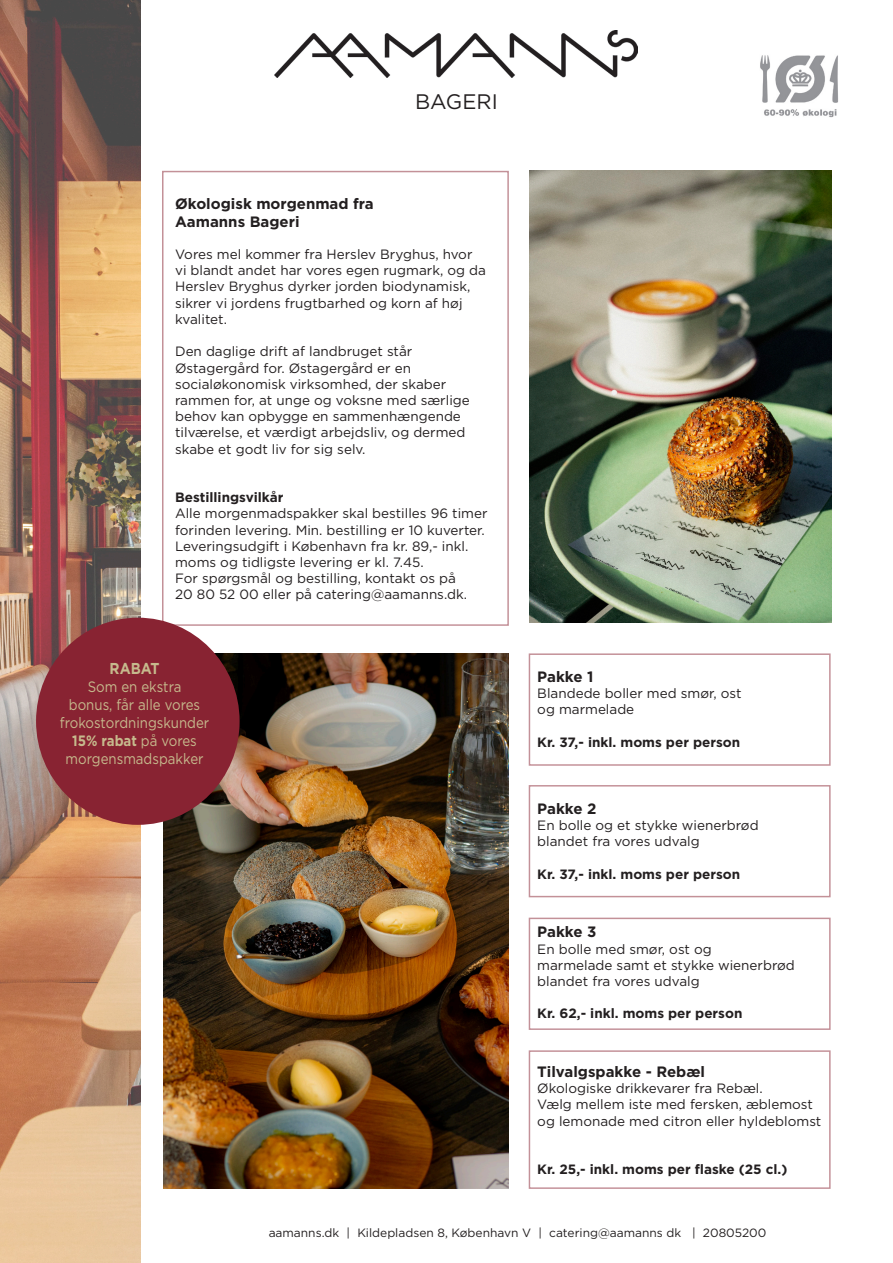
<style>
.page{position:relative;width:893px;height:1263px;background:#fff}
.page>*{position:absolute;margin:0;border:0;box-sizing:border-box;transform-origin:0 0}
.t1{font:21px "Gotham";color:#231f20}
.t2{font:700 15.75px "Gotham";color:#c6ba8d;scale:.88 1}
.t3{font:700 15px/18px "Gotham";color:#231f20}
.t4{font:15px "Gotham";color:#c6ba8d;scale:.88 1}
.t5{font:700 15px "Gotham";color:#c6ba8d;scale:.88 1}
.t6{font:13.5px/16.2px "Gotham";color:#231f20}
.t7{font:700 13.5px "Gotham";color:#231f20}
.t8{font:12px "Gotham";color:#231f20}
.s1{font-weight:400}
</style>
<div class="page">
<img style="left:0;top:0;width:140px;height:1263px">
<img style="left:760px;top:55px;width:78px;height:62px">
<img style="left:275px;top:31px;width:363px;height:46px">
<img style="left:163px;top:653px;width:346px;height:536px">
<img style="left:530px;top:171px;width:301px;height:452px">
<div style="left:36px;top:618px;width:204px;height:207px;background:#882332;border-radius:50%"></div>
<p class="t1" style="left:415px;top:88px;width:84px">BAGERI</p>
<p class="t3" style="left:175px;top:194px;width:200px">Økologisk morgenmad fra<br>Aamanns Bageri</p>
<p class="t6" style="left:175px;top:246px;width:312px">Vores mel kommer fra Herslev Bryghus, hvor vi blandt andet har vores egen rugmark, og da Herslev Bryghus dyrker jorden biodynamisk, sikrer vi jordens frugtbarhed og korn af høj</p>
<p class="t6" style="left:175px;top:311px;width:53px">kvalitet.</p>
<p class="t6" style="left:175px;top:343px;width:239px">Den daglige drift af landbruget står</p>
<p class="t6" style="left:175px;top:359px;width:237px">Østagergård for. Østagergård er en</p>
<p class="t6" style="left:175px;top:375px;width:273px">socialøkonomisk virksomhed, der skaber</p>
<p class="t6" style="left:175px;top:392px;width:296px">rammen for, at unge og voksne med særlige behov kan opbygge en sammenhængende</p>
<p class="t6" style="left:175px;top:424px;width:292px">tilværelse, et værdigt arbejdsliv, og dermed skabe et godt liv for sig selv.</p>
<p class="t7" style="left:175px;top:488px;width:110px">Bestillingsvilkår</p>
<p class="t6" style="left:175px;top:505px;width:314px">Alle morgenmadspakker skal bestilles 96 timer forinden levering. Min. bestilling er 10 kuverter.</p>
<p class="t6" style="left:175px;top:537px;width:295px">Leveringsudgift i København fra kr. 89,- inkl. moms og tidligste levering er kl. 7.45.</p>
<p class="t6" style="left:175px;top:570px;width:282px">For spørgsmål og bestilling, kontakt os på</p>
<p class="t6" style="left:175px;top:586px;width:294px">20 80 52 00 eller på catering@aamanns.dk.</p>
<p class="t2" style="left:110px;top:658px;width:58px">RABAT</p>
<p class="t4" style="left:88px;top:677px;width:108px">Som en ekstra</p>
<p class="t4" style="left:69px;top:695px;width:151px">bonus, får alle vores</p>
<p class="t4" style="left:60px;top:713px;width:171px">frokostordningskunder</p>
<p class="t5" style="left:72px;top:731px;width:143px">15% rabat <span class="s1">på vores</span></p>
<p class="t4" style="left:66px;top:749px;width:158px">morgensmadspakker</p>
<p class="t3" style="left:537px;top:668px;width:58px">Pakke 1</p>
<p class="t6" style="left:537px;top:685px;width:206px">Blandede boller med smør, ost</p>
<p class="t6" style="left:537px;top:701px;width:99px">og marmelade</p>
<p class="t7" style="left:537px;top:733px;width:204px">Kr. 37,- inkl. moms per person</p>
<p class="t3" style="left:537px;top:799px;width:61px">Pakke 2</p>
<p class="t6" style="left:537px;top:817px;width:223px">En bolle og et stykke wienerbrød</p>
<p class="t6" style="left:537px;top:833px;width:164px">blandet fra vores udvalg</p>
<p class="t7" style="left:537px;top:865px;width:204px">Kr. 37,- inkl. moms per person</p>
<p class="t3" style="left:537px;top:923px;width:61px">Pakke 3</p>
<p class="t6" style="left:537px;top:940px;width:176px">En bolle med smør, ost og</p>
<p class="t6" style="left:537px;top:957px;width:259px">marmelade samt et stykke wienerbrød</p>
<p class="t6" style="left:537px;top:973px;width:164px">blandet fra vores udvalg</p>
<p class="t7" style="left:537px;top:1005px;width:207px">Kr. 62,- inkl. moms per person</p>
<p class="t3" style="left:537px;top:1062px;width:169px">Tilvalgspakke - Rebæl</p>
<p class="t6" style="left:537px;top:1080px;width:227px">Økologiske drikkevarer fra Rebæl.</p>
<p class="t6" style="left:537px;top:1096px;width:286px">Vælg mellem iste med fersken, æblemost og lemonade med citron eller hyldeblomst</p>
<p class="t7" style="left:537px;top:1160px;width:252px">Kr. 25,- inkl. moms per flaske (25 cl.)</p>
<p class="t8" style="left:269px;top:1224px;width:499px">aamanns.dk | Kildepladsen 8, København V | catering@aamanns dk | 20805200</p>
</div>
